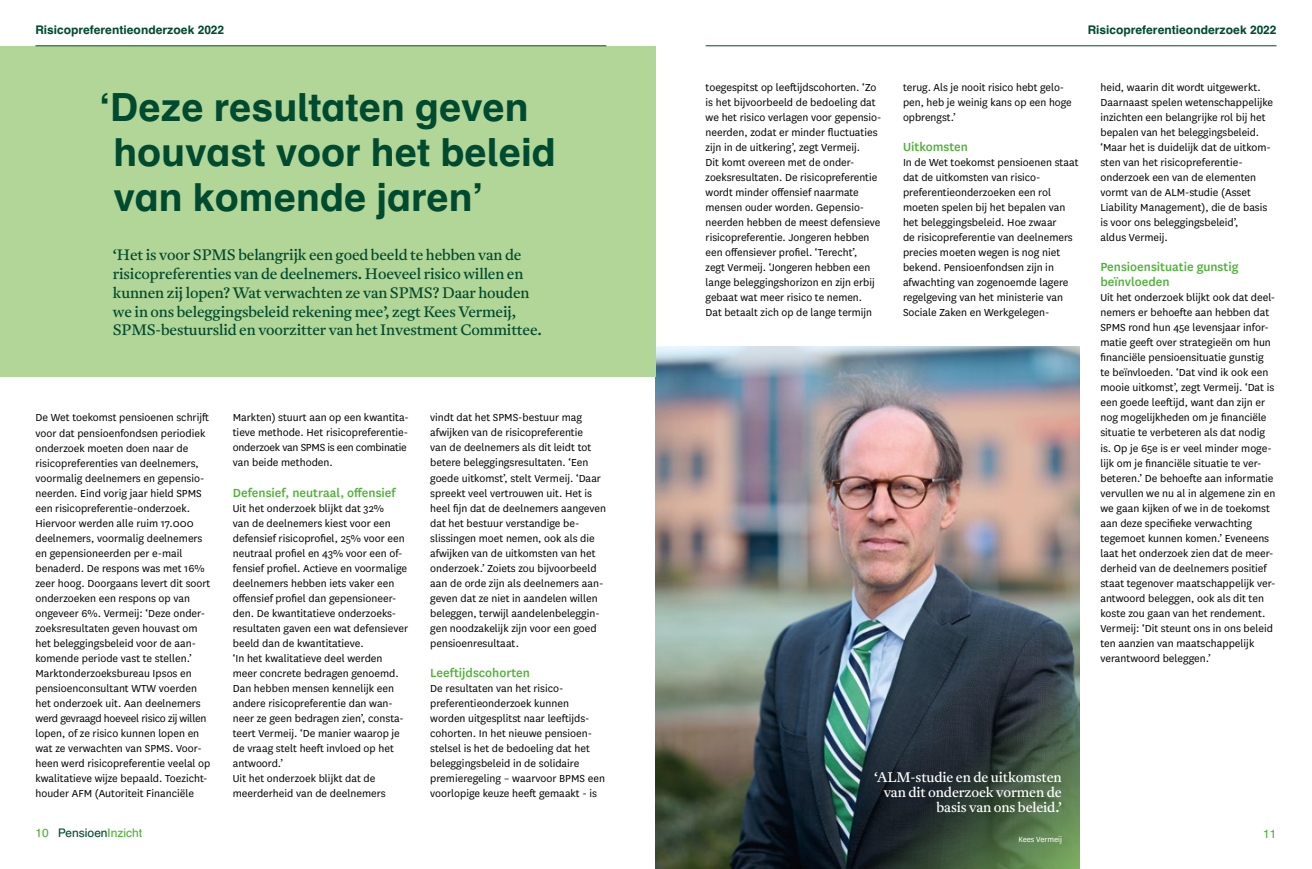
<style>
.page{position:relative;width:1312px;height:869px;background:#fff}
.page>*{position:absolute;margin:0;border:0;box-sizing:border-box;transform-origin:0 0}
.t1{font:700 38.75px/45px "Schulbuch Nord OT";color:#004a2f}
.t2{font:15px/18.8px "Antwerp";letter-spacing:-.01em;color:#004a2f}
.t3{font:500 13.75px/15px "National";color:#4db136}
.t4{font:13.75px/15px "Antwerp";letter-spacing:-.01em;color:#fff;text-align:right}
.t5{font:11.88px/15px "National";color:#000}
.t6{font:700 11.88px "Schulbuch Nord OT";color:#004a2f}
.t7{font:11.88px "Schulbuch Nord OT";color:#4db136}
.t8{font:8.75px "National";letter-spacing:-.01em;color:#fff}
.s1{color:#004a2f}
</style>
<div class="page">
<img style="left:656px;top:346px;width:422px;height:199px">
<div style="left:0;top:46px;width:656px;height:330px;background:#b2d598"></div>
<img style="left:656px;top:545px;width:422px;height:323px">
<hr style="left:705px;top:46px;width:571px;height:1px;background:#004a2f">
<hr style="left:35px;top:46px;width:571px;height:1px;background:#004a2f">
<p class="t6" style="left:35px;top:22px;width:190px">Risicopreferentieonderzoek 2022</p>
<p class="t6" style="left:1087px;top:22px;width:190px">Risicopreferentieonderzoek 2022</p>
<h1 class="t1" style="left:113px;top:86px;width:444px;text-indent:-14px">‘Deze resultaten geven houvast voor het beleid van komende jaren’</h1>
<p class="t2" style="left:113px;top:246px;width:430px">‘Het is voor SPMS belangrijk een goed beeld te hebben van de risicopreferenties van de deelnemers. Hoeveel risico willen en kunnen zij lopen? Wat verwachten ze van SPMS? Daar houden we in ons beleggingsbeleid rekening mee’, zegt Kees Vermeij, SPMS-bestuurslid en voorzitter van het Investment Committee.</p>
<p class="t5" style="left:35px;top:409px;width:176px">De Wet toekomst pensioenen schrijft voor dat pensioenfondsen periodiek onderzoek moeten doen naar de risicopreferenties van deelnemers, voormalig deelnemers en gepensio&shy;neerden. Eind vorig jaar hield SPMS een risicopreferentie-onderzoek.<br>Hiervoor werden alle ruim 17.000 deelnemers, voormalig deelnemers en gepensioneerden per e-mail benaderd. De respons was met 16% zeer hoog. Doorgaans levert dit soort onderzoeken een respons op van ongeveer 6%. Vermeij: ‘Deze onder&shy;zoeksresultaten geven houvast om het beleggingsbeleid voor de aan&shy;komende periode vast te stellen.’ Marktonderzoeksbureau Ipsos en pensioenconsultant WTW voerden het onderzoek uit. Aan deelnemers werd gevraagd hoeveel risico zij willen lopen, of ze risico kunnen lopen en wat ze verwachten van SPMS. Voor&shy;heen werd risicopreferentie veelal op kwalitatieve wijze bepaald. Toezicht&shy;houder AFM (Autoriteit Financiële</p>
<p class="t5" style="left:233px;top:409px;width:177px">Markten) stuurt aan op een kwantita&shy;tieve methode. Het risicopreferentie&shy;onderzoek van SPMS is een combinatie van beide methoden.</p>
<p class="t3" style="left:233px;top:484px;width:164px">Defensief, neutraal, offensief</p>
<p class="t5" style="left:233px;top:499px;width:177px">Uit het onderzoek blijkt dat 32%<br>van de deelnemers kiest voor een defensief risicoprofiel, 25% voor een neutraal profiel en 43% voor een of&shy;fensief profiel. Actieve en voormalige deelnemers hebben iets vaker een offensief profiel dan gepensioneer&shy;den. De kwantitatieve onderzoeks&shy;resultaten gaven een wat defensiever beeld dan de kwantitatieve.<br>‘In het kwalitatieve deel werden meer concrete bedragen genoemd.<br>Dan hebben mensen kennelijk een andere risicopreferentie dan wan&shy;neer ze geen bedragen zien’, consta&shy;teert Vermeij. ‘De manier waarop je de vraag stelt heeft invloed op het antwoord.’<br>Uit het onderzoek blijkt dat de meerderheid van de deelnemers</p>
<p class="t7" style="left:35px;top:825px;width:108px">10 <span class="s1">Pensioen</span>Inzicht</p>
<p class="t5" style="left:430px;top:409px;width:177px">vindt dat het SPMS-bestuur mag afwijken van de risicopreferentie<br>van de deelnemers als dit leidt tot betere beleggingsresultaten. ‘Een goede uitkomst’, stelt Vermeij. ‘Daar spreekt veel vertrouwen uit. Het is heel fijn dat de deelnemers aangeven dat het bestuur verstandige be&shy;slissingen moet nemen, ook als die afwijken van de uitkomsten van het onderzoek.’ Zoiets zou bijvoorbeeld aan de orde zijn als deelnemers aan&shy;geven dat ze niet in aandelen willen beleggen, terwijl aandelenbeleggin&shy;gen noodzakelijk zijn voor een goed pensioenresultaat.</p>
<p class="t3" style="left:430px;top:664px;width:101px">Leeftijdscohorten</p>
<p class="t5" style="left:430px;top:679px;width:176px">De resultaten van het risico&shy;preferentieonderzoek kunnen worden uitgesplitst naar leeftijds&shy;cohorten. In het nieuwe pensioen&shy;stelsel is het de bedoeling dat het beleggingsbeleid in de solidaire premieregeling – waarvoor BPMS een voorlopige keuze heeft gemaakt - is</p>
<p class="t5" style="left:705px;top:79px;width:177px">toegespitst op leeftijdscohorten. ‘Zo is het bijvoorbeeld de bedoeling dat we het risico verlagen voor gepensio&shy;neerden, zodat er minder fluctuaties zijn in de uitkering’, zegt Vermeij.<br>Dit komt overeen met de onder&shy;zoeksresultaten. De risicopreferentie wordt minder offensief naarmate mensen ouder worden. Gepensio&shy;neerden hebben de meest defensieve risicopreferentie. Jongeren hebben een offensiever profiel. ‘Terecht’,<br>zegt Vermeij. ‘Jongeren hebben een lange beleggingshorizon en zijn erbij gebaat wat meer risico te nemen.<br>Dat betaalt zich op de lange termijn</p>
<p class="t5" style="left:902px;top:79px;width:170px">terug. Als je nooit risico hebt gelo&shy;pen, heb je weinig kans op een hoge opbrengst.’</p>
<p class="t3" style="left:902px;top:139px;width:66px">Uitkomsten</p>
<p class="t5" style="left:902px;top:154px;width:177px">In de Wet toekomst pensioenen staat dat de uitkomsten van risico&shy;preferentieonderzoeken een rol moeten spelen bij het bepalen van het beleggingsbeleid. Hoe zwaar<br>de risicopreferentie van deelnemers precies moeten wegen is nog niet bekend. Pensioenfondsen zijn in afwachting van zogenoemde lagere regelgeving van het ministerie van Sociale Zaken en Werkgelegen-</p>
<p class="t5" style="left:1100px;top:79px;width:174px">heid, waarin dit wordt uitgewerkt.<br>Daarnaast spelen wetenschappelijke inzichten een belangrijke rol bij het bepalen van het beleggingsbeleid. ‘Maar het is duidelijk dat de uitkom&shy;sten van het risicopreferentie&shy;onderzoek een van de elementen vormt van de ALM-studie (Asset<br>Liability Management), die de basis is voor ons beleggingsbeleid’,<br>aldus Vermeij.</p>
<p class="t3" style="left:1100px;top:259px;width:139px">Pensioensituatie gunstig beïnvloeden</p>
<p class="t5" style="left:1100px;top:289px;width:176px">Uit het onderzoek blijkt ook dat deel&shy;nemers er behoefte aan hebben dat SPMS rond hun 45e levensjaar infor&shy;matie geeft over strategieën om hun financiële pensioensituatie gunstig te beïnvloeden. ‘Dat vind ik ook een mooie uitkomst’, zegt Vermeij. ‘Dat is een goede leeftijd, want dan zijn er nog mogelijkheden om je financiële situatie te verbeteren als dat nodig is. Op je 65e is er veel minder moge&shy;lijk om je financiële situatie te ver&shy;beteren.’ De behoefte aan informatie vervullen we nu al in algemene zin en we gaan kijken of we in de toekomst aan deze specifieke verwachting tegemoet kunnen komen.’ Eveneens laat het onderzoek zien dat de meer&shy;derheid van de deelnemers positief staat tegenover maatschappelijk ver&shy;antwoord beleggen, ook als dit ten koste zou gaan van het rendement.<br>Vermeij: ‘Dit steunt ons in ons beleid ten aanzien van maatschappelijk verantwoord beleggen.’</p>
<p class="t4" style="left:873px;top:769px;width:189px">‘ALM-studie en de uitkomsten van dit onderzoek vormen de basis van ons beleid.’</p>
<p class="t8" style="left:1018px;top:833px;width:45px">Kees Vermeij</p>
<p class="t7" style="left:1262px;top:825px;width:15px">11</p>
</div>
